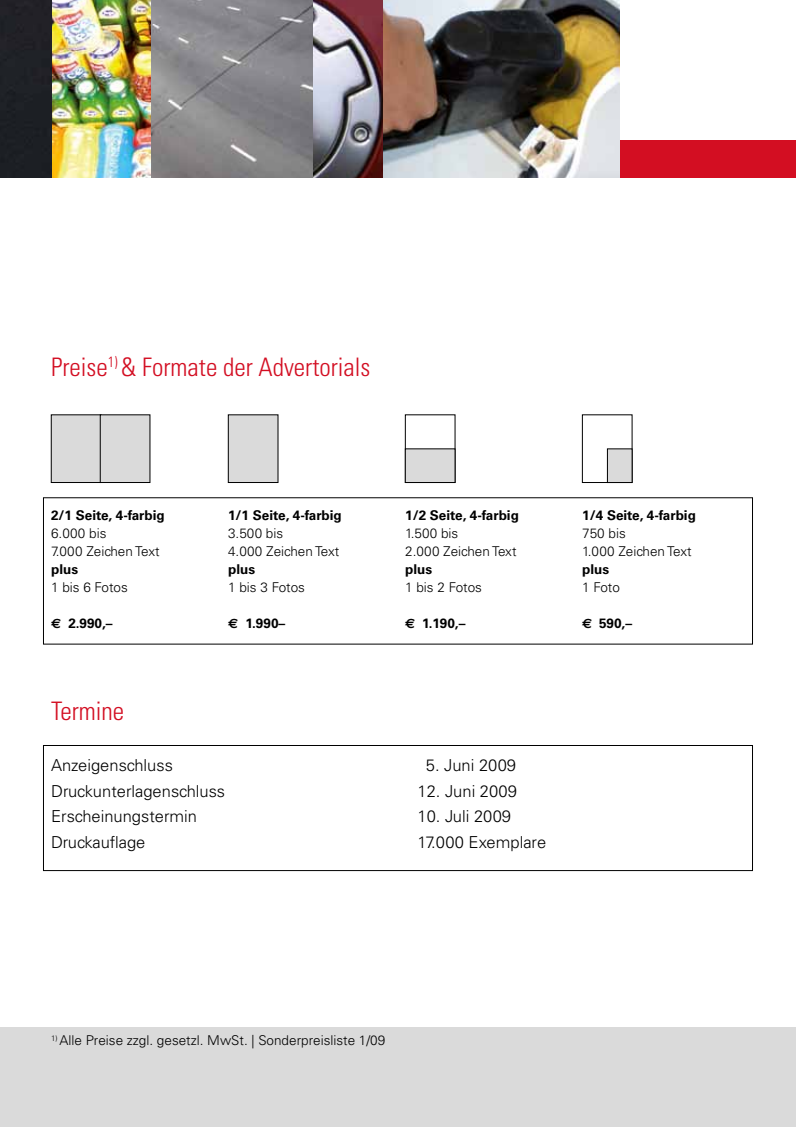
<style>
.page{position:relative;width:796px;height:1127px;background:#fff}
.page>*{position:absolute;margin:0;border:0;box-sizing:border-box;transform-origin:0 0}
.t1{font:300 condensed 25.5px "Univers LT Std";color:#d30e22}
.t2{font:300 16.5px "Univers LT Std";color:#000}
.t3{font:300 13.5px/18px "Univers LT Std";color:#000}
.t4{font:700 13.5px "Univers LT Std";color:#000}
.s1{font-family:"Euro Sans"}
</style>
<div class="page">
<div style="left:0;top:140px;width:795px;height:38px;background:#d30e22"></div>
<div style="left:0;top:1027px;width:795px;height:100px;background:#dadada"></div>
<div style="left:405px;top:415px;width:50px;height:68px;border:1px solid #000"></div>
<div style="left:405px;top:449px;width:50px;height:33px;background:#dadada"></div>
<div style="left:405px;top:449px;width:50px;height:34px;border:1px solid #000"></div>
<div style="left:51px;top:415px;width:50px;height:67px;background:#dadada"></div>
<div style="left:51px;top:415px;width:50px;height:68px;border:1px solid #000"></div>
<div style="left:100px;top:415px;width:50px;height:67px;background:#dadada"></div>
<div style="left:100px;top:415px;width:50px;height:68px;border:1px solid #000"></div>
<div style="left:228px;top:415px;width:50px;height:67px;background:#dadada"></div>
<div style="left:228px;top:415px;width:50px;height:68px;border:1px solid #000"></div>
<div style="left:582px;top:415px;width:50px;height:68px;border:1px solid #000"></div>
<div style="left:607px;top:449px;width:24px;height:33px;background:#dadada"></div>
<div style="left:607px;top:449px;width:25px;height:34px;border:1px solid #000"></div>
<div style="left:43px;top:745px;width:709px;height:126px;border:1px solid #000"></div>
<img style="left:150px;top:0;width:163px;height:178px">
<img style="left:313px;top:0;width:70px;height:178px">
<img style="left:383px;top:0;width:236px;height:178px">
<div style="left:0;top:0;width:53px;height:178px;background:#1e2025"></div>
<img style="left:53px;top:0;width:97px;height:178px">
<h1 class="t1" style="left:51px;top:351px;width:321px">Preise<sup>1)</sup> &amp; Formate der Advertorials</h1>
<p class="t4" style="left:51px;top:507px;width:115px">2/1 Seite, 4-farbig</p>
<p class="t3" style="left:51px;top:524px;width:110px">6.000 bis<br>7.000 Zeichen Text</p>
<p class="t4" style="left:51px;top:561px;width:28px">plus</p>
<p class="t3" style="left:51px;top:578px;width:78px">1 bis 6 Fotos</p>
<p class="t4" style="left:51px;top:615px;width:63px"><span class="s1">E</span> 2.990,–</p>
<p class="t4" style="left:228px;top:507px;width:115px">1/1 Seite, 4-farbig</p>
<p class="t3" style="left:228px;top:524px;width:113px">3.500 bis<br>4.000 Zeichen Text</p>
<p class="t4" style="left:228px;top:561px;width:28px">plus</p>
<p class="t3" style="left:228px;top:578px;width:78px">1 bis 3 Fotos</p>
<p class="t4" style="left:228px;top:615px;width:59px"><span class="s1">E</span> 1.990–</p>
<p class="t4" style="left:405px;top:507px;width:115px">1/2 Seite, 4-farbig</p>
<p class="t3" style="left:405px;top:524px;width:113px">1.500 bis<br>2.000 Zeichen Text</p>
<p class="t4" style="left:405px;top:561px;width:28px">plus</p>
<p class="t3" style="left:405px;top:578px;width:78px">1 bis 2 Fotos</p>
<p class="t4" style="left:405px;top:615px;width:62px"><span class="s1">E</span> 1.190,–</p>
<h1 class="t1" style="left:51px;top:696px;width:75px">Termine</h1>
<p class="t2" style="left:51px;top:755px;width:123px">Anzeigenschluss</p>
<p class="t2" style="left:425px;top:755px;width:92px">5. Juni 2009</p>
<p class="t2" style="left:51px;top:781px;width:175px">Druckunterlagenschluss</p>
<p class="t2" style="left:417px;top:781px;width:101px">12. Juni 2009</p>
<p class="t2" style="left:51px;top:806px;width:147px">Erscheinungstermin</p>
<p class="t2" style="left:417px;top:806px;width:95px">10. Juli 2009</p>
<p class="t2" style="left:51px;top:832px;width:96px">Druckauflage</p>
<p class="t2" style="left:417px;top:832px;width:130px">17.000 Exemplare</p>
<p class="t4" style="left:582px;top:507px;width:115px">1/4 Seite, 4-farbig</p>
<p class="t3" style="left:582px;top:524px;width:111px">750 bis<br>1.000 Zeichen Text</p>
<p class="t4" style="left:582px;top:561px;width:28px">plus</p>
<p class="t3" style="left:582px;top:578px;width:39px">1 Foto</p>
<p class="t4" style="left:582px;top:615px;width:51px"><span class="s1">E</span> 590,–</p>
<p class="t3" style="left:51px;top:1031px;width:335px"><sup>1)</sup> Alle Preise zzgl. gesetzl. MwSt. | Sonderpreisliste 1/09</p>
</div>
